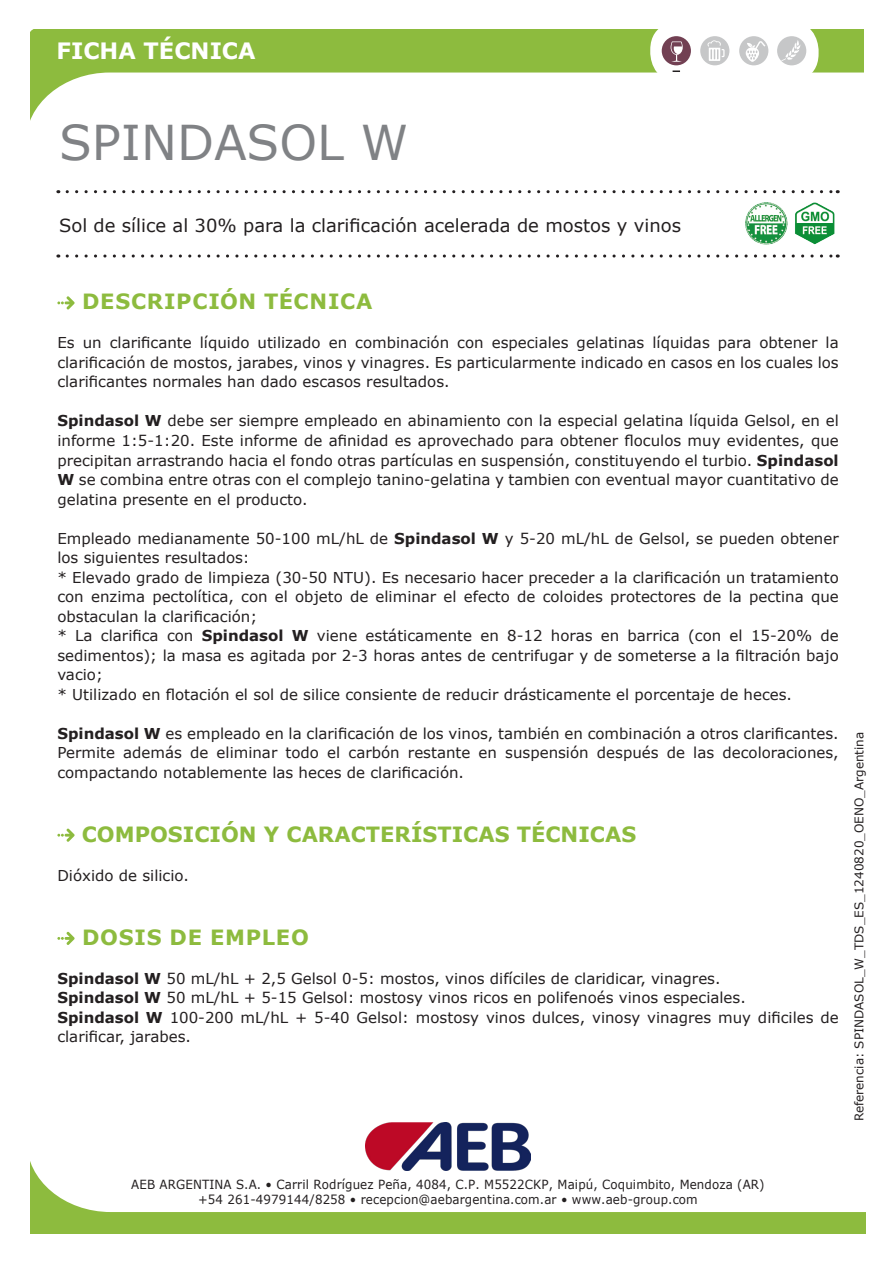
<style>
.page{position:relative;width:893px;height:1263px;background:#fff}
.page>*{position:absolute;margin:0;border:0;box-sizing:border-box;transform-origin:0 0}
.Famiglia{font:48px "Verdana";color:#808285}
.t1{font:700 22.5px "Verdana";color:#fff}
.testo_ok{font:700 21px "Verdana";color:#8dbb3e}
.testo_ok-2{font:700 21px "Verdana";letter-spacing:.035em;color:#8dbb3e}
.Benefici_prodotto{font:18px "Verdana";color:#231f20}
.testo_ok-3{font:15px/19.5px "Verdana";color:#231f20;text-align:justify}
.t2{font:12.6px/15.1px "Verdana";letter-spacing:.01em;color:#231f20;text-align:center;scale:.94 1}
.Reference{font:12px "Verdana";color:#231f20}
.s1{font-weight:700}
</style>
<div class="page">
<svg style="left:31px;top:1161px;width:834px;height:72px"></svg>
<svg style="left:67px;top:190px;width:771px;height:3px"></svg>
<svg style="left:67px;top:254px;width:771px;height:4px"></svg>
<svg style="left:30px;top:30px;width:834px;height:91px"></svg>
<svg style="left:650px;top:21px;width:167px;height:61px"></svg>
<div style="left:651px;top:22px;width:168px;height:60px;background:#fff;border-radius:28px"></div>
<div style="left:777px;top:36px;width:29px;height:29px;background:#c6c7c8;border-radius:50%"></div>
<svg style="left:781px;top:40px;width:20px;height:21px"></svg>
<div style="left:739px;top:36px;width:29px;height:29px;background:#c6c7c8;border-radius:50%"></div>
<div style="left:662px;top:36px;width:29px;height:29px;background:#724053;border-radius:50%"></div>
<div style="left:700px;top:36px;width:29px;height:29px;background:#c6c7c8;border-radius:50%"></div>
<svg style="left:707px;top:40px;width:18px;height:21px"></svg>
<svg style="left:671px;top:41px;width:12px;height:21px"></svg>
<svg style="left:746px;top:41px;width:19px;height:21px"></svg>
<img style="left:366px;top:1122px;width:164px;height:49px">
<svg style="left:57px;top:296px;width:18px;height:13px"></svg>
<svg style="left:57px;top:829px;width:18px;height:13px"></svg>
<svg style="left:57px;top:932px;width:18px;height:13px"></svg>
<img style="left:745px;top:202px;width:90px;height:43px">
<h2 class="t1" style="left:56px;top:35px;width:201px">FICHA TÉCNICA</h2>
<p class="Famiglia" style="left:59px;top:110px;width:351px">SPINDASOL W</p>
<p class="Benefici_prodotto" style="left:59px;top:213px;width:624px">Sol de sílice al 30% para la clarificación acelerada de mostos y vinos</p>
<p class="testo_ok-2" style="left:82px;top:287px;width:292px">DESCRIPCIÓN TÉCNICA</p>
<p class="testo_ok-3" style="left:57px;top:333px;width:783px">Es un clarificante líquido utilizado en combinación con especiales gelatinas líquidas para obtener la clarificación de mostos, jarabes, vinos y vinagres. Es particularmente indicado en casos en los cuales los clarificantes normales han dado escasos resultados.</p>
<p class="testo_ok-3" style="left:57px;top:411px;width:783px"><span class="s1">Spindasol W</span> debe ser siempre empleado en abinamiento con la especial gelatina líquida Gelsol, en el informe 1:5-1:20. Este informe de afinidad es aprovechado para obtener floculos muy evidentes, que precipitan arrastrando hacia el fondo otras partículas en suspensión, constituyendo el turbio. <span class="s1">Spindasol W</span> se combina entre otras con el complejo tanino-gelatina y tambien con eventual mayor cuantitativo de gelatina presente en el producto.</p>
<p class="testo_ok-3" style="left:57px;top:528px;width:783px">Empleado medianamente 50-100 mL/hL de <span class="s1">Spindasol W</span> y 5-20 mL/hL de Gelsol, se pueden obtener los siguientes resultados:</p>
<p class="testo_ok-3" style="left:57px;top:567px;width:783px">* Elevado grado de limpieza (30-50 NTU). Es necesario hacer preceder a la clarificación un tratamiento con enzima pectolítica, con el objeto de eliminar el efecto de coloides protectores de la pectina que obstaculan la clarificación;</p>
<p class="testo_ok-3" style="left:57px;top:626px;width:783px">* La clarifica con <span class="s1">Spindasol W</span> viene estáticamente en 8-12 horas en barrica (con el 15-20% de sedimentos); la masa es agitada por 2-3 horas antes de centrifugar y de someterse a la filtración bajo vacio;</p>
<p class="testo_ok-3" style="left:57px;top:684px;width:736px">* Utilizado en flotación el sol de silice consiente de reducir drásticamente el porcentaje de heces.</p>
<p class="testo_ok-3" style="left:57px;top:723px;width:783px"><span class="s1">Spindasol W</span> es empleado en la clarificación de los vinos, también en combinación a otros clarificantes.<br>Permite además de eliminar todo el carbón restante en suspensión después de las decoloraciones, compactando notablemente las heces de clarificación.</p>
<p class="testo_ok" style="left:82px;top:819px;width:556px">COMPOSICIÓN Y CARACTERÍSTICAS TÉCNICAS</p>
<p class="testo_ok-3" style="left:57px;top:865px;width:133px">Dióxido de silicio.</p>
<p class="testo_ok-2" style="left:82px;top:922px;width:228px">DOSIS DE EMPLEO</p>
<p class="testo_ok-3" style="left:57px;top:968px;width:665px"><span class="s1">Spindasol W</span> 50 mL/hL + 2,5 Gelsol 0-5: mostos, vinos difíciles de claridicar, vinagres.</p>
<p class="testo_ok-3" style="left:57px;top:988px;width:690px"><span class="s1">Spindasol W</span> 50 mL/hL + 5-15 Gelsol: mostosy vinos ricos en polifenoés vinos especiales.</p>
<p class="testo_ok-3" style="left:57px;top:1007px;width:783px"><span class="s1">Spindasol W</span> 100-200 mL/hL + 5-40 Gelsol: mostosy vinos dulces, vinosy vinagres muy dificiles de clarificar, jarabes.</p>
<p class="Reference" style="left:851px;top:1121px;width:391px;rotate:-90deg">Referencia: SPINDASOL_W_TDS_ES_1240820_OENO_Argentina</p>
<p class="t2" style="left:131px;top:1177px;width:675px">AEB ARGENTINA S.A. • Carril Rodríguez Peña, 4084, C.P. M5522CKP, Maipú, Coquimbito, Mendoza (AR) +54 261-4979144/8258 • recepcion@aebargentina.com.ar • www.aeb-group.com</p>
</div>
